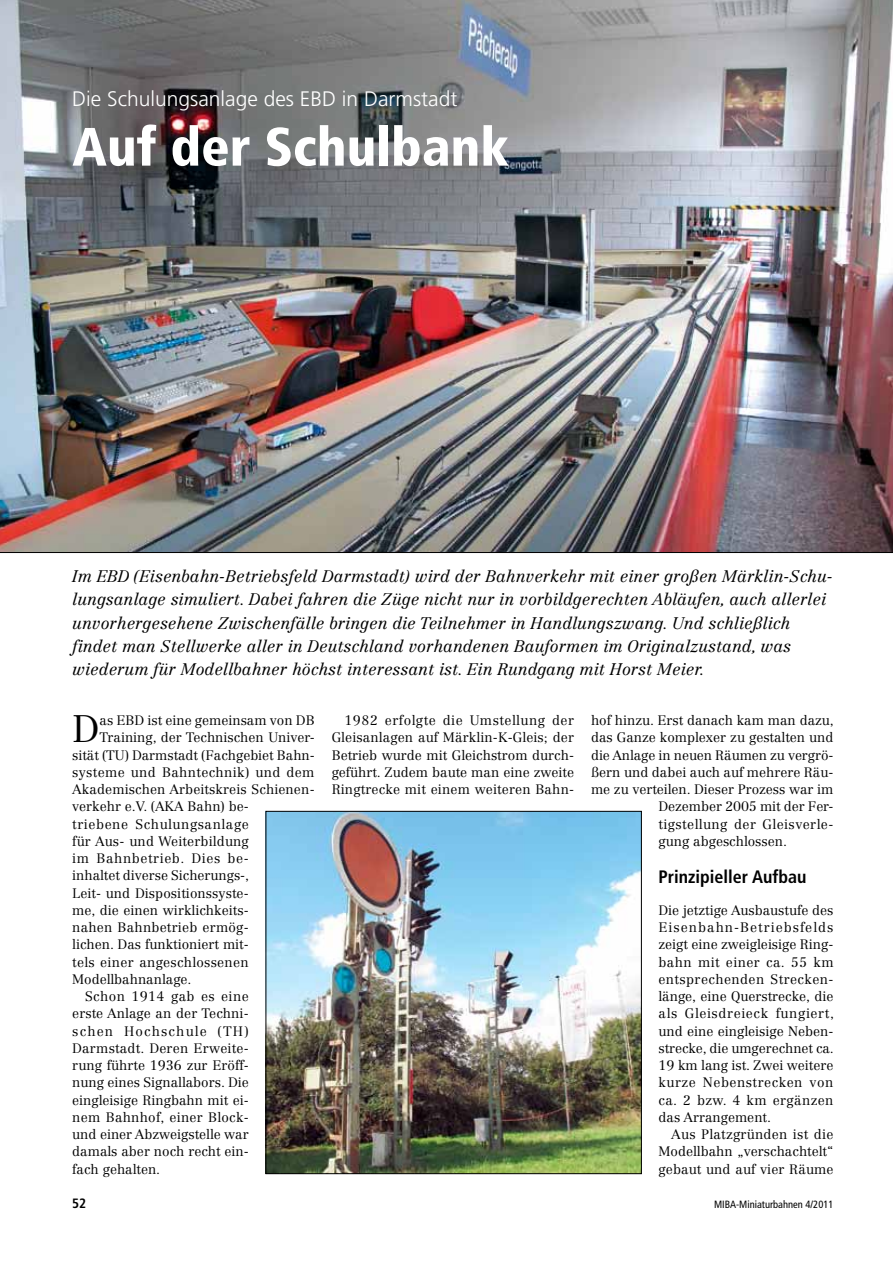
<style>
.page{position:relative;width:893px;height:1263px;background:#fff}
.page>*{position:absolute;margin:0;border:0;box-sizing:border-box;transform-origin:0 0}
.t1{font:900 condensed 54px "Frutiger LT Std";color:#fff}
.t2{font:300 37.8px "Centennial LT Std";color:#000}
.t3{font:300 21px "Frutiger LT Std";color:#fff}
.t4{font:700 condensed 18px "Frutiger LT Std";color:#000}
.t5{font:italic 300 16.5px/23.2px "Centennial LT Std";color:#000}
.t6{font:300 13.5px/17.2px "Centennial LT Std";color:#000;text-align:justify}
.t7{font:300 13.5px "Centennial LT Std";letter-spacing:.02em;color:#000}
.t8{font:300 13.5px "Centennial LT Std";letter-spacing:.045em;color:#000}
.t9{font:300 13.5px "Centennial LT Std";letter-spacing:.025em;color:#000}
.t10{font:300 13.5px "Centennial LT Std";letter-spacing:.035em;color:#000}
.t11{font:300 13.5px "Centennial LT Std";letter-spacing:.085em;color:#000}
.t12{font:300 13.5px "Centennial LT Std";letter-spacing:.03em;color:#000}
.t13{font:700 condensed 13.5px "Frutiger LT Std";color:#000}
.t14{font:condensed 10.5px "Frutiger LT Std";color:#000}
</style>
<div class="page">
<img style="left:0;top:0;width:893px;height:553px">
<img style="left:268px;top:813px;width:371px;height:359px">
<div style="left:266px;top:811px;width:375px;height:363px;border:1px solid #000"></div>
<h3 class="t3" style="left:72px;top:86px;width:387px">Die Schulungsanlage des EBD in Darmstadt</h3>
<h1 class="t1" style="left:72px;top:114px;width:438px">Auf der Schulbank</h1>
<p class="t5" style="left:72px;top:565px;width:762px">Im EBD (Eisenbahn-Betriebsfeld Darmstadt) wird der Bahnverkehr mit einer großen Märklin-Schu&shy;lungsanlage simuliert. Dabei fahren die Züge nicht nur in vorbildgerechten Abläufen, auch allerlei unvorhergesehene Zwischenfälle bringen die Teilnehmer in Handlungszwang. Und schließlich findet man Stellwerke aller in Deutschland vorhandenen Bauformen im Originalzustand, was wiederum für Modellbahner höchst interessant ist. Ein Rundgang mit Horst Meier.</p>
<h2 class="t2" style="left:72px;top:706px;width:29px">D</h2>
<p class="t6" style="left:100px;top:712px;width:217px">as EBD ist eine gemeinsam von DB</p>
<p class="t6" style="left:100px;top:729px;width:217px">Training, der Technischen Univer-</p>
<p class="t6" style="left:72px;top:746px;width:244px">sität (TU) Darmstadt (Fachgebiet Bahn-</p>
<p class="t9" style="left:72px;top:764px;width:244px">systeme und Bahntechnik) und dem</p>
<p class="t6" style="left:72px;top:781px;width:244px">Akademischen Arbeitskreis Schienen-</p>
<p class="t6" style="left:72px;top:798px;width:178px">verkehr e.V. (AKA Bahn) be-</p>
<p class="t8" style="left:72px;top:816px;width:178px">triebene Schulungsanlage</p>
<p class="t6" style="left:72px;top:832px;width:178px">für Aus- und Weiterbildung</p>
<p class="t8" style="left:72px;top:850px;width:176px">im Bahnbetrieb. Dies be-</p>
<p class="t6" style="left:72px;top:867px;width:178px">inhaltet diverse Sicherungs-,</p>
<p class="t6" style="left:72px;top:884px;width:178px">Leit- und Dispositionssyste-</p>
<p class="t6" style="left:72px;top:901px;width:178px">me, die einen wirklichkeits-</p>
<p class="t6" style="left:72px;top:919px;width:176px">nahen Bahnbetrieb ermög-</p>
<p class="t6" style="left:72px;top:936px;width:178px">lichen. Das funktioniert mit-</p>
<p class="t7" style="left:72px;top:954px;width:178px">tels einer angeschlossenen</p>
<p class="t6" style="left:72px;top:970px;width:121px">Modellbahnanlage.</p>
<p class="t12" style="left:85px;top:988px;width:165px">Schon 1914 gab es eine</p>
<p class="t6" style="left:72px;top:1005px;width:178px">erste Anlage an der Techni-</p>
<p class="t11" style="left:72px;top:1023px;width:178px">schen Hochschule (TH)</p>
<p class="t6" style="left:72px;top:1039px;width:178px">Darmstadt. Deren Erweite-</p>
<p class="t6" style="left:72px;top:1057px;width:178px">rung führte 1936 zur Eröff-</p>
<p class="t6" style="left:72px;top:1074px;width:178px">nung eines Signallabors. Die</p>
<p class="t6" style="left:72px;top:1091px;width:178px">eingleisige Ringbahn mit ei-</p>
<p class="t7" style="left:72px;top:1109px;width:178px">nem Bahnhof, einer Block-</p>
<p class="t6" style="left:72px;top:1126px;width:178px">und einer Abzweigstelle war</p>
<p class="t6" style="left:72px;top:1143px;width:178px">damals aber noch recht ein-</p>
<p class="t6" style="left:72px;top:1160px;width:90px">fach gehalten.</p>
<p class="t6" style="left:332px;top:712px;width:244px;text-indent:13px">1982 erfolgte die Umstellung der Gleisanlagen auf Märklin-K-Gleis; der Betrieb wurde mit Gleichstrom durch&shy;geführt. Zudem baute man eine zweite Ringtrecke mit einem weiteren Bahn-</p>
<p class="t6" style="left:591px;top:712px;width:244px">hof hinzu. Erst danach kam man dazu,</p>
<p class="t6" style="left:591px;top:729px;width:244px">das Ganze komplexer zu gestalten und</p>
<p class="t6" style="left:591px;top:746px;width:244px">die Anlage in neuen Räumen zu vergrö-</p>
<p class="t6" style="left:591px;top:763px;width:244px">ßern und dabei auch auf mehrere Räu-</p>
<p class="t6" style="left:591px;top:781px;width:244px">me zu verteilen. Dieser Prozess war im</p>
<p class="t6" style="left:658px;top:798px;width:176px">Dezember 2005 mit der Fer-</p>
<p class="t10" style="left:658px;top:816px;width:176px">tigstellung der Gleisverle-</p>
<p class="t6" style="left:658px;top:832px;width:130px">gung abgeschlossen.</p>
<h3 class="t4" style="left:658px;top:866px;width:149px">Prinzipieller Aufbau</h3>
<p class="t6" style="left:658px;top:901px;width:177px">Die jetztige Ausbaustufe des Eisenbahn-Betriebsfelds zeigt eine zweigleisige Ring&shy;bahn mit einer ca. 55 km entsprechenden Strecken&shy;länge, eine Querstrecke, die als Gleisdreieck fungiert, und eine eingleisige Neben&shy;strecke, die umgerechnet ca.<br>19 km lang ist. Zwei weitere kurze Nebenstrecken von ca. 2 bzw. 4 km ergänzen das Arrangement.</p>
<p class="t6" style="left:658px;top:1126px;width:176px;text-indent:13px">Aus Platzgründen ist die Modellbahn „verschachtelt“ gebaut und auf vier Räume</p>
<p class="t13" style="left:72px;top:1195px;width:16px">52</p>
<p class="t14" style="left:714px;top:1198px;width:121px">MIBA-Miniaturbahnen 4/2011</p>
</div>
